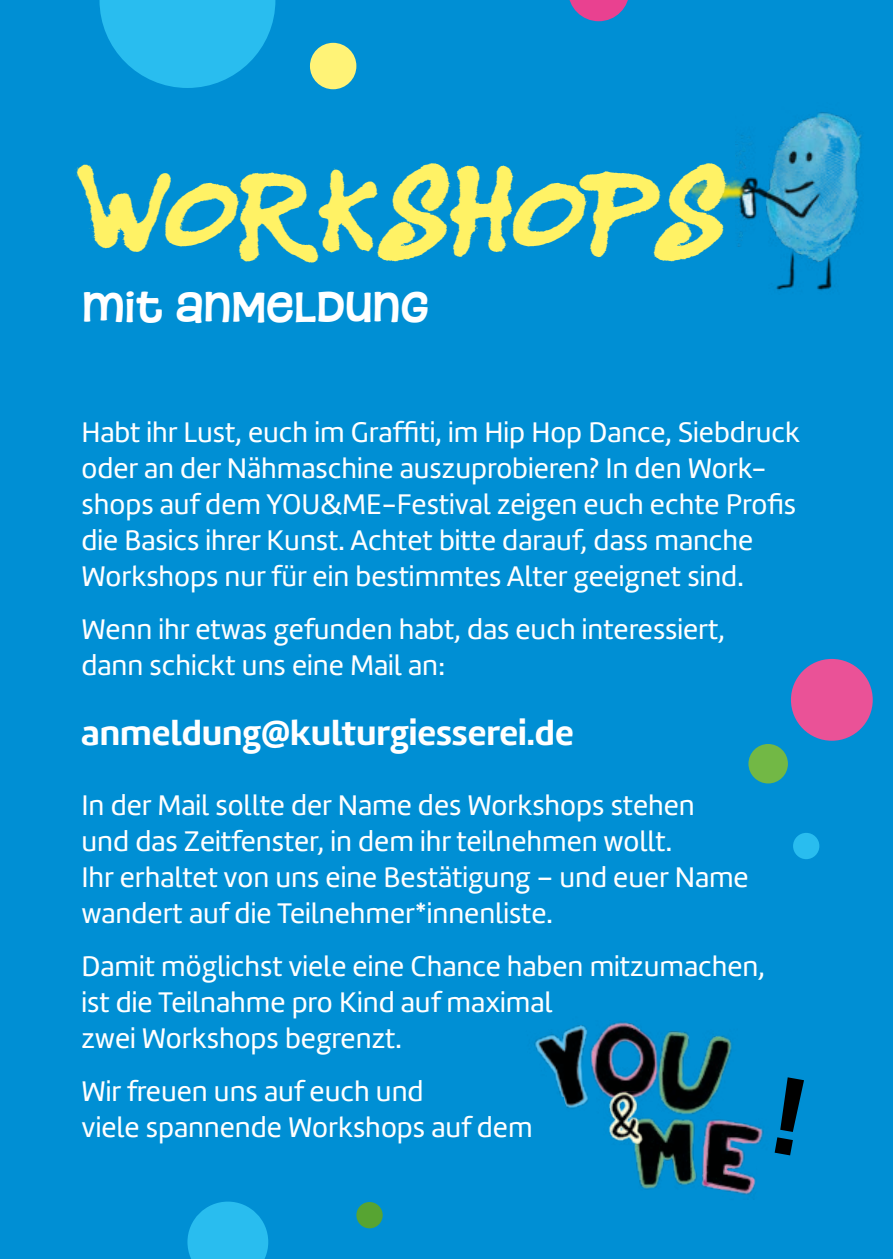
<style>
.page{position:relative;width:893px;height:1259px;background:#008fd4}
.page>*{position:absolute;margin:0;border:0;box-sizing:border-box;transform-origin:0 0}
.t1{font:49.5px "Sister Spray";color:#fff265}
.t2{font:48px "Paradise Point X Tall";color:#fff}
.t3{font:700 36px "Marine";color:#fff}
.t4{font:29.4px/36px "Marine";color:#fff}
</style>
<div class="page">
<img style="left:736px;top:112px;width:126px;height:179px">
<img style="left:688px;top:164px;width:71px;height:66px">
<img style="left:634px;top:1118px;width:130px;height:77px">
<img style="left:595px;top:1021px;width:137px;height:94px">
<img style="left:602px;top:1091px;width:42px;height:54px">
<img style="left:534px;top:1025px;width:61px;height:84px">
<svg style="left:100px;top:0;width:175px;height:88px"></svg>
<svg style="left:569px;top:0;width:59px;height:21px"></svg>
<svg style="left:187px;top:1201px;width:81px;height:58px"></svg>
<div style="left:793px;top:833px;width:26px;height:26px;background:#29bdef;border-radius:50%"></div>
<div style="left:748px;top:744px;width:40px;height:39px;background:#72b845;border-radius:50%"></div>
<div style="left:356px;top:1202px;width:27px;height:26px;background:#57a432;border-radius:50%"></div>
<div style="left:310px;top:43px;width:46px;height:46px;background:#fff377;border-radius:50%"></div>
<div style="left:791px;top:659px;width:82px;height:82px;background:#ea5297;border-radius:50%"></div>
<h1 class="t1" style="left:75px;top:205px;width:653px">WORKSHOPS</h1>
<h2 class="t2" style="left:83px;top:280px;width:348px">MIT ANMELDUNG</h2>
<p class="t4" style="left:81px;top:414px;width:720px">Habt ihr Lust, euch im Graffiti, im Hip Hop Dance, Siebdruck oder an der Nähmaschine auszuprobieren? In den Work&shy;shops auf dem YOU&amp;ME-Festival zeigen euch echte Profis die Basics ihrer Kunst. Achtet bitte darauf, dass manche Workshops nur für ein bestimmtes Alter geeignet sind.</p>
<p class="t4" style="left:81px;top:611px;width:645px">Wenn ihr etwas gefunden habt, das euch interessiert, dann schickt uns eine Mail an:</p>
<p class="t3" style="left:81px;top:709px;width:494px">anmeldung@kulturgiesserei.de</p>
<p class="t4" style="left:81px;top:787px;width:669px">In der Mail sollte der Name des Workshops stehen und das Zeitfenster, in dem ihr teilnehmen wollt.<br>Ihr erhaltet von uns eine Bestätigung – und euer Name wandert auf die Teilnehmer*innenliste.</p>
<p class="t4" style="left:81px;top:948px;width:685px">Damit möglichst viele eine Chance haben mitzumachen, ist die Teilnahme pro Kind auf maximal<br>zwei Workshops begrenzt.</p>
<p class="t4" style="left:81px;top:1073px;width:453px">Wir freuen uns auf euch und<br>viele spannende Workshops auf dem</p>
</div>
